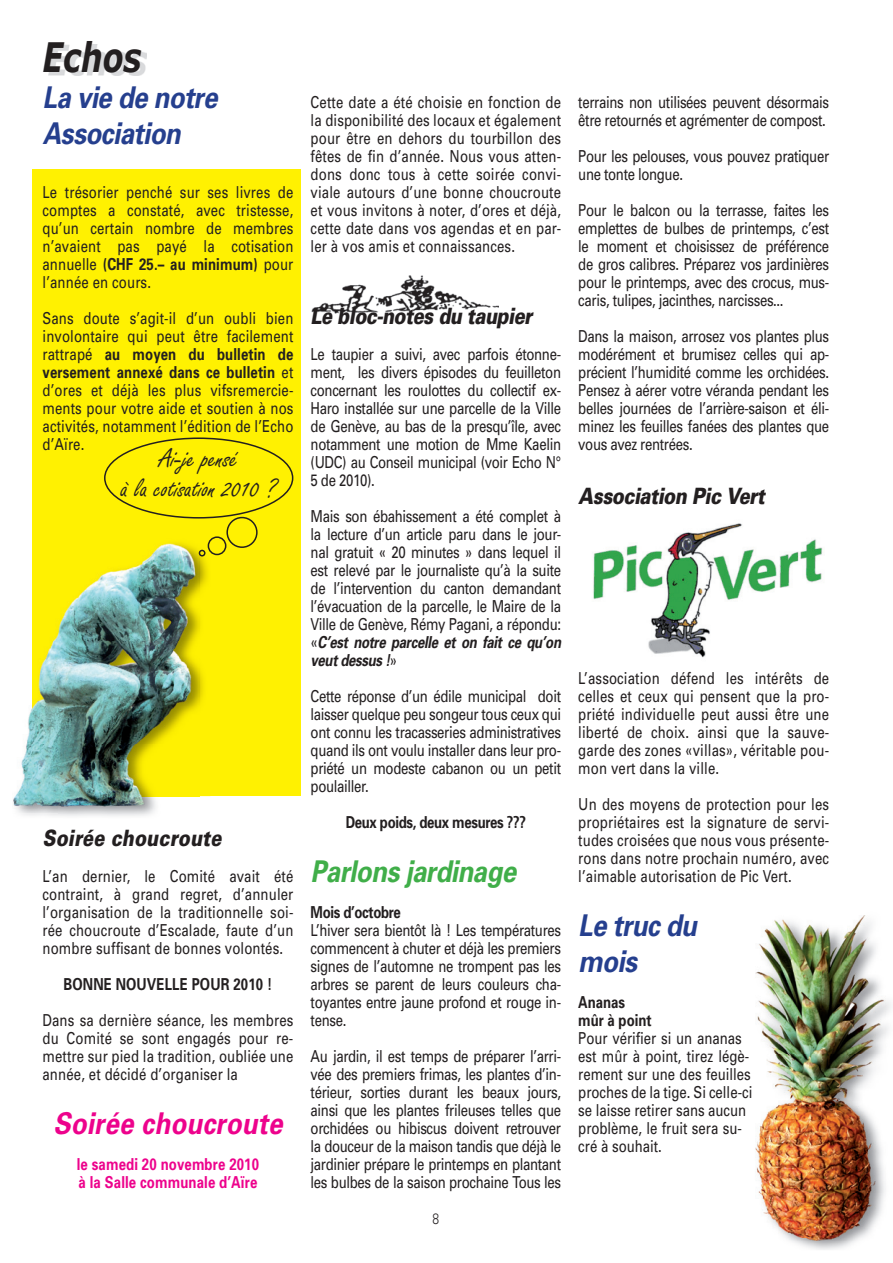
<style>
.page{position:relative;width:893px;height:1263px;background:#fff}
.page>*{position:absolute;margin:0;border:0;box-sizing:border-box;transform-origin:0 0}
.t1{font:italic 700 40.5px "Verdana";color:#231f20;scale:.75 1}
.t2{font:italic 700 30px/36px "Univers";letter-spacing:-.02em;color:#253f8e;scale:.86 1}
.t3{font:italic 700 30px "Univers";letter-spacing:-.02em;color:#40ae49;scale:.86 1}
.t4{font:italic 700 30px "Univers";letter-spacing:.01em;color:#ed028c;scale:.86 1}
.t5{font:28.5px/30px "Freestyle Script";color:#231f20;text-align:center;scale:.95 1}
.t6{font:italic 900 22.5px "Univers";letter-spacing:-.025em;color:#231f20;scale:.8 1}
.t7{font:italic 900 22.5px "Univers";letter-spacing:.01em;color:#231f20;scale:.8 1}
.t8{font:16.5px/18px "Univers";color:#231f20;text-align:justify;scale:.8 1}
.t9{font:16.5px/18px "Univers";letter-spacing:-.025em;color:#231f20;scale:.8 1}
.t10{font:700 16.5px "Univers";letter-spacing:-.025em;color:#231f20;scale:.8 1}
.t11{font:700 16.5px/18px "Univers";letter-spacing:.01em;color:#ed028c;scale:.8 1}
.t12{font:700 16.5px/18px "Univers";color:#231f20;scale:.8 1}
.t13{font:300 15px "Univers";color:#231f20;scale:.8 1}
.s1{font-weight:700}
.s2{font-weight:700;font-style:italic}
</style>
<div class="page">
<img style="left:593px;top:523px;width:230px;height:135px">
<div style="left:33px;top:170px;width:268px;height:626px;background:#fff101"></div>
<img style="left:311px;top:275px;width:188px;height:39px">
<img style="left:49px;top:44px;width:98px;height:32px">
<img style="left:790px;top:1001px;width:101px;height:249px">
<img style="left:755px;top:915px;width:131px;height:325px">
<img style="left:21px;top:796px;width:189px;height:20px">
<img style="left:199px;top:541px;width:11px;height:164px">
<img style="left:13px;top:538px;width:46px;height:275px">
<img style="left:59px;top:796px;width:140px;height:17px">
<img style="left:33px;top:538px;width:166px;height:258px">
<svg style="left:199px;top:550px;width:6px;height:6px"></svg>
<div style="left:208px;top:536px;width:18px;height:19px;border:2px solid #231f20;border-radius:50%"></div>
<div style="left:226px;top:517px;width:32px;height:31px;border:2px solid #231f20;border-radius:50%"></div>
<div style="left:104px;top:437px;width:189px;height:81px;border:2px solid #231f20;border-radius:50%"></div>
<h1 class="t1" style="left:43px;top:32px;width:134px">Echos</h1>
<h2 class="t2" style="left:43px;top:78px;width:205px">La vie de notre<br>Association</h2>
<p class="t8" style="left:43px;top:183px;width:315px">Le trésorier penché sur ses livres de comptes a constaté, avec tristesse, qu’un certain nombre de membres n’avaient pas payé la cotisation annuelle <span class="s1">(CHF 25.– au minimum)</span> pour l’année en cours.</p>
<p class="t8" style="left:43px;top:309px;width:315px">Sans doute s’agit-il d’un oubli bien involontaire qui peut être facilement rattrapé <span class="s1">au moyen du bulletin de versement annexé dans ce bulletin</span> et d’ores et déjà les plus vifsremercie&shy;ments pour votre aide et soutien à nos activités, notamment l’édition de l’Echo d’Aïre.</p>
<h3 class="t5" style="left:121px;top:445px;width:165px">Ai-je pensé<br>à la cotisation 2010 ?</h3>
<h3 class="t7" style="left:43px;top:824px;width:225px">Soirée choucroute</h3>
<p class="t8" style="left:43px;top:867px;width:315px">L’an dernier, le Comité avait été contraint, à grand regret, d’annuler l’organisation de la traditionnelle soi&shy;rée choucroute d’Escalade, faute d’un nombre suffisant de bonnes volontés.</p>
<p class="t10" style="left:64px;top:974px;width:262px">BONNE NOUVELLE POUR 2010 !</p>
<p class="t8" style="left:43px;top:1011px;width:315px">Dans sa dernière séance, les membres du Comité se sont engagés pour re&shy;mettre sur pied la tradition, oubliée une année, et décidé d’organiser la</p>
<h2 class="t4" style="left:53px;top:1104px;width:268px">Soirée choucroute</h2>
<p class="t11" style="left:77px;top:1155px;width:229px">le samedi 20 novembre 2010 à la Salle communale d’Aïre</p>
<p class="t8" style="left:311px;top:93px;width:315px">Cette date a été choisie en fonction de la disponibilité des locaux et également pour être en dehors du tourbillon des fêtes de fin d’année. Nous vous atten&shy;dons donc tous à cette soirée convi&shy;viale autours d’une bonne choucroute et vous invitons à noter, d’ores et déjà, cette date dans vos agendas et en par&shy;ler à vos amis et connaissances.</p>
<h3 class="t6" style="left:311px;top:302px;width:279px">Le bloc-notes du taupier</h3>
<p class="t8" style="left:311px;top:345px;width:315px">Le taupier a suivi, avec parfois étonne&shy;ment, les divers épisodes du feuilleton concernant les roulottes du collectif ex-Haro installée sur une parcelle de la Ville de Genève, au bas de la presqu’île, avec notamment une motion de Mme Kaelin (UDC) au Conseil municipal (voir Echo N° 5 de 2010).</p>
<p class="t8" style="left:311px;top:507px;width:315px">Mais son ébahissement a été complet à la lecture d’un article paru dans le jour&shy;nal gratuit « 20 minutes » dans lequel il est relevé par le journaliste qu’à la suite de l’intervention du canton demandant l’évacuation de la parcelle, le Maire de la Ville de Genève, Rémy Pagani, a répondu: «<span class="s2">C’est notre parcelle et on fait ce qu’on veut dessus !</span>»</p>
<p class="t8" style="left:311px;top:687px;width:315px">Cette réponse d’un édile municipal doit laisser quelque peu songeur tous ceux qui ont connu les tracasseries administratives quand ils ont voulu installer dans leur pro&shy;priété un modeste cabanon ou un petit poulailler.</p>
<p class="t10" style="left:346px;top:812px;width:227px">Deux poids, deux mesures ???</p>
<h2 class="t3" style="left:311px;top:852px;width:240px">Parlons jardinage</h2>
<p class="t10" style="left:311px;top:902px;width:114px">Mois d’octobre</p>
<p class="t8" style="left:311px;top:921px;width:315px">L’hiver sera bientôt là ! Les températures commencent à chuter et déjà les premiers signes de l’automne ne trompent pas les arbres se parent de leurs couleurs cha&shy;toyantes entre jaune profond et rouge in&shy;tense.</p>
<p class="t8" style="left:311px;top:1047px;width:315px">Au jardin, il est temps de préparer l’arri&shy;vée des premiers frimas, les plantes d’in&shy;térieur, sorties durant les beaux jours, ainsi que les plantes frileuses telles que orchidées ou hibiscus doivent retrouver la douceur de la maison tandis que déjà le jardinier prépare le printemps en plantant les bulbes de la saison prochaine Tous les</p>
<p class="t13" style="left:432px;top:1210px;width:10px">8</p>
<p class="t9" style="left:578px;top:93px;width:315px">terrains non utilisées peuvent désormais être retournés et agrémenter de compost.</p>
<p class="t9" style="left:578px;top:147px;width:315px">Pour les pelouses, vous pouvez pratiquer une tonte longue.</p>
<p class="t8" style="left:578px;top:201px;width:315px">Pour le balcon ou la terrasse, faites les emplettes de bulbes de printemps, c’est le moment et choisissez de préférence de gros calibres. Préparez vos jardinières pour le printemps, avec des crocus, mus&shy;caris, tulipes, jacinthes, narcisses...</p>
<p class="t8" style="left:578px;top:327px;width:315px">Dans la maison, arrosez vos plantes plus modérément et brumisez celles qui ap&shy;précient l’humidité comme les orchidées.<br>Pensez à aérer votre véranda pendant les belles journées de l’arrière-saison et éli&shy;minez les feuilles fanées des plantes que vous avez rentrées.</p>
<h3 class="t6" style="left:578px;top:482px;width:235px">Association Pic Vert</h3>
<p class="t8" style="left:578px;top:669px;width:315px">L’association défend les intérêts de celles et ceux qui pensent que la pro&shy;priété individuelle peut aussi être une liberté de choix. ainsi que la sauve&shy;garde des zones «villas», véritable pou&shy;mon vert dans la ville.</p>
<p class="t8" style="left:578px;top:795px;width:315px">Un des moyens de protection pour les propriétaires est la signature de servi&shy;tudes croisées que nous vous présente&shy;rons dans notre prochain numéro, avec l’aimable autorisation de Pic Vert.</p>
<h2 class="t2" style="left:578px;top:906px;width:139px">Le truc du mois</h2>
<p class="t12" style="left:578px;top:993px;width:93px">Ananas mûr à point</p>
<p class="t8" style="left:578px;top:1029px;width:219px;text-align:left">Pour vérifier si un ananas est mûr à point, tirez légè&shy;rement sur une des feuilles proches de la tige. Si celle-ci se laisse retirer sans aucun problème, le fruit sera su&shy;cré à souhait.</p>
</div>
